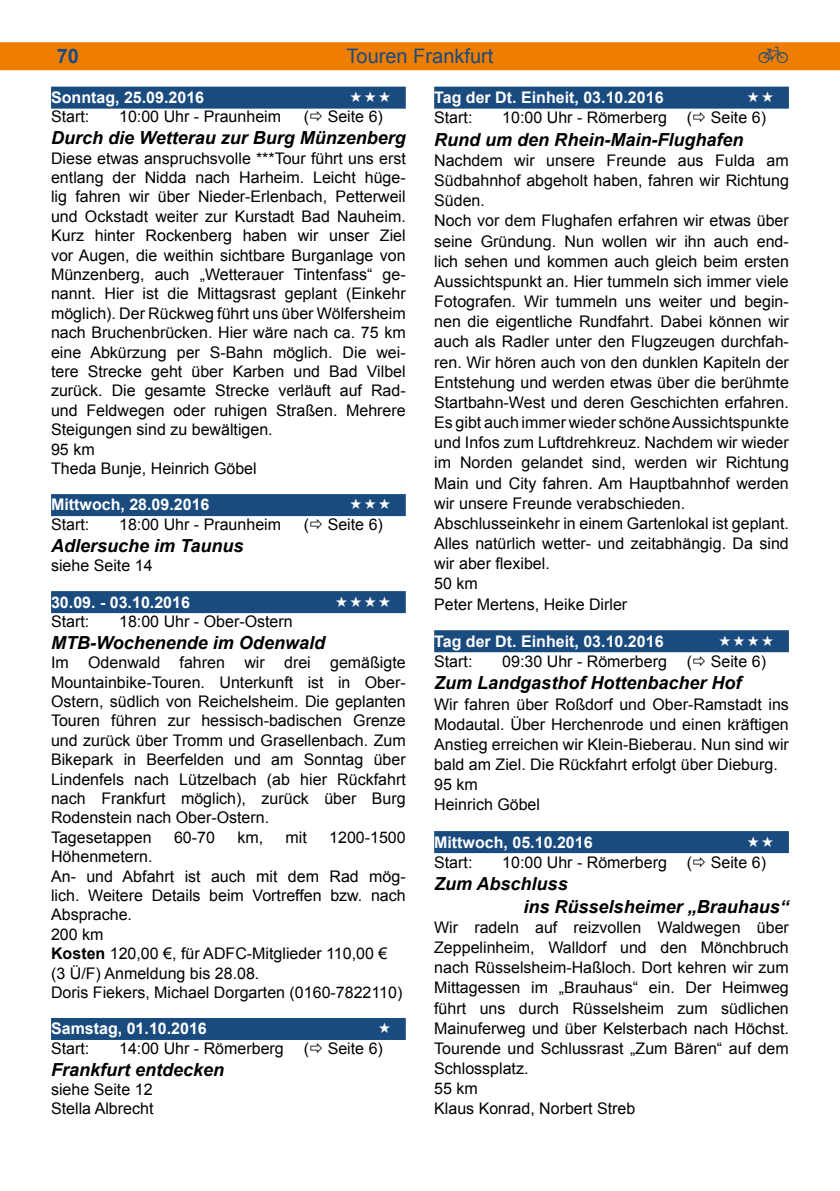
<style>
.page{position:relative;width:840px;height:1191px;background:#fff}
.page>*{position:absolute;margin:0;border:0;box-sizing:border-box;transform-origin:0 0}
.t1{font:20px "Arial";color:#1a4b7e}
.t2{font:700 20px "Arial";color:#1a4b7e}
.t3{font:20px "Raeder 1 a";color:#1a4b7e}
.t4{font:italic 700 18px/22.6px "Arial";color:#000}
.t5{font:16px/20.2px "Arial";color:#000}
.t6{font:700 16px "Arial";color:#fff}
.s1{font-weight:700}
</style>
<div class="page">
<div style="left:0;top:42px;width:839px;height:28px;background:#ef7d00"></div>
<div style="left:51px;top:87px;width:354px;height:22px;background:#1a4b7e"></div>
<div style="left:51px;top:494px;width:354px;height:22px;background:#1a4b7e"></div>
<div style="left:51px;top:591px;width:354px;height:22px;background:#1a4b7e"></div>
<div style="left:51px;top:1018px;width:354px;height:22px;background:#1a4b7e"></div>
<div style="left:434px;top:87px;width:354px;height:22px;background:#1a4b7e"></div>
<div style="left:434px;top:630px;width:354px;height:22px;background:#1a4b7e"></div>
<div style="left:434px;top:831px;width:354px;height:22px;background:#1a4b7e"></div>
<p class="t2" style="left:57px;top:43px;width:24px">70</p>
<p class="t1" style="left:346px;top:43px;width:148px">Touren Frankfurt</p>
<p class="t3" style="left:757px;top:46px;width:32px">Z</p>
<p class="t6" style="left:51px;top:87px;width:154px">Sonntag, 25.09.2016</p>
<p class="t5" style="left:51px;top:107px;width:40px">Start:</p>
<p class="t5" style="left:119px;top:107px;width:163px">10:00 Uhr - Praunheim</p>
<p class="t5" style="left:303px;top:107px;width:81px">( Seite 6)</p>
<p class="t4" style="left:51px;top:127px;width:356px">Durch die Wetterau zur Burg Münzenberg</p>
<p class="t5" style="left:51px;top:148px;width:356px;line-height:19.4px">Diese etwas anspruchsvolle ***Tour führt uns erst entlang der Nidda nach Harheim. Leicht hüge&shy;lig fahren wir über Nieder-Erlenbach, Petterweil und Ockstadt weiter zur Kurstadt Bad Nauheim.<br>Kurz hinter Rockenberg haben wir unser Ziel vor Augen, die weithin sichtbare Burganlage von Münzenberg, auch „Wetterauer Tintenfass“ ge&shy;nannt. Hier ist die Mittagsrast geplant (Einkehr möglich). Der Rückweg führt uns über Wölfersheim nach Bruchenbrücken. Hier wäre nach ca. 75 km eine Abkürzung per S-Bahn möglich. Die wei&shy;tere Strecke geht über Karben und Bad Vilbel zurück. Die gesamte Strecke verläuft auf Rad&shy;und Feldwegen oder ruhigen Straßen. Mehrere Steigungen sind zu bewältigen.<br>95 km<br>Theda Bunje, Heinrich Göbel</p>
<p class="t6" style="left:51px;top:494px;width:160px">Mittwoch, 28.09.2016</p>
<p class="t5" style="left:51px;top:514px;width:40px">Start:</p>
<p class="t5" style="left:119px;top:514px;width:163px">18:00 Uhr - Praunheim</p>
<p class="t5" style="left:303px;top:514px;width:81px">( Seite 6)</p>
<p class="t4" style="left:51px;top:534px;width:194px">Adlersuche im Taunus</p>
<p class="t5" style="left:51px;top:555px;width:103px">siehe Seite 14</p>
<p class="t6" style="left:51px;top:591px;width:140px">30.09. - 03.10.2016</p>
<p class="t5" style="left:51px;top:611px;width:40px">Start:</p>
<p class="t5" style="left:119px;top:611px;width:175px">18:00 Uhr - Ober-Ostern</p>
<p class="t4" style="left:51px;top:631px;width:275px">MTB-Wochenende im Odenwald</p>
<p class="t5" style="left:51px;top:653px;width:356px;line-height:19.4px">Im Odenwald fahren wir drei gemäßigte Mountainbike-Touren. Unterkunft ist in Ober-Ostern, südlich von Reichelsheim. Die geplanten Touren führen zur hessisch-badischen Grenze und zurück über Tromm und Grasellenbach. Zum Bikepark in Beerfelden und am Sonntag über Lindenfels nach Lützelbach (ab hier Rückfahrt nach Frankfurt möglich), zurück über Burg Rodenstein nach Ober-Ostern.<br>Tagesetappen</p>
<p class="t6" style="left:434px;top:87px;width:231px">Tag der Dt. Einheit, 03.10.2016</p>
<p class="t5" style="left:434px;top:108px;width:40px">Start:</p>
<p class="t5" style="left:502px;top:108px;width:265px">10:00 Uhr - Römerberg ( Seite 6)</p>
<p class="t4" style="left:434px;top:129px;width:311px">Rund um den Rhein-Main-Flughafen</p>
<p class="t5" style="left:434px;top:150px;width:356px">Nachdem wir unsere Freunde aus Fulda am Südbahnhof abgeholt haben, fahren wir Richtung Süden.<br>Noch vor dem Flughafen erfahren wir etwas über seine Gründung. Nun wollen wir ihn auch end&shy;lich sehen und kommen auch gleich beim ersten Aussichtspunkt an. Hier tummeln sich immer viele Fotografen. Wir tummeln uns weiter und begin&shy;nen die eigentliche Rundfahrt. Dabei können wir auch als Radler unter den Flugzeugen durchfah&shy;ren. Wir hören auch von den dunklen Kapiteln der Entstehung und werden etwas über die berühmte Startbahn-West und deren Geschichten erfahren.<br>Es gibt auch immer wieder schöne Aussichtspunkte und Infos zum Luftdrehkreuz. Nachdem wir wieder im Norden gelandet sind, werden wir Richtung Main und City fahren. Am Hauptbahnhof werden wir unsere Freunde verabschieden.<br>Abschlusseinkehr in einem Gartenlokal ist geplant.<br>Alles natürlich wetter- und zeitabhängig. Da sind wir aber flexibel.<br>50 km<br>Peter Mertens, Heike Dirler</p>
<p class="t6" style="left:434px;top:630px;width:231px">Tag der Dt. Einheit, 03.10.2016</p>
<p class="t5" style="left:434px;top:651px;width:40px">Start:</p>
<p class="t5" style="left:502px;top:651px;width:265px">09:30 Uhr - Römerberg ( Seite 6)</p>
<p class="t4" style="left:434px;top:672px;width:309px">Zum Landgasthof Hottenbacher Hof</p>
<p class="t5" style="left:434px;top:694px;width:356px">Wir fahren über Roßdorf und Ober-Ramstadt ins Modautal. Über Herchenrode und einen kräftigen Anstieg erreichen wir Klein-Bieberau. Nun sind wir bald am Ziel. Die Rückfahrt erfolgt über Dieburg.<br>95 km<br>Heinrich Göbel</p>
<p class="t6" style="left:434px;top:831px;width:160px">Mittwoch, 05.10.2016</p>
<p class="t5" style="left:434px;top:852px;width:40px">Start:</p>
<p class="t5" style="left:502px;top:852px;width:265px">10:00 Uhr - Römerberg ( Seite 6)</p>
<p class="t4" style="left:523px;top:873px;width:267px;text-indent:-89px">Zum Abschluss<br>ins Rüsselsheimer „Brauhaus“</p>
<p class="t5" style="left:434px;top:917px;width:356px">Wir radeln auf reizvollen Waldwegen über Zeppelinheim, Walldorf und den Mönchbruch nach Rüsselsheim-Haßloch. Dort kehren wir zum Mittagessen im „Brauhaus“ ein. Der Heimweg führt uns durch Rüsselsheim zum südlichen Mainuferweg und über Kelsterbach nach Höchst.<br>Tourende und Schlussrast „Zum Bären“ auf dem Schlossplatz.<br>55 km<br>Klaus Konrad, Norbert Streb</p>
<p class="t5" style="left:174px;top:827px;width:42px">60-70</p>
<p class="t5" style="left:237px;top:827px;width:27px">km,</p>
<p class="t5" style="left:285px;top:827px;width:23px">mit</p>
<p class="t5" style="left:329px;top:827px;width:78px">1200-1500</p>
<p class="t5" style="left:51px;top:847px;width:356px;line-height:19.4px">Höhenmetern.<br>An- und Abfahrt ist auch mit dem Rad mög&shy;lich. Weitere Details beim Vortreffen bzw. nach<br>Absprache.<br>200 km<br><span class="s1">Kosten</span> 120,00 €, für ADFC-Mitglieder 110,00 €<br>(3 Ü/F) Anmeldung bis 28.08.<br>Doris Fiekers, Michael Dorgarten (0160-7822110)</p>
<p class="t6" style="left:51px;top:1018px;width:157px">Samstag, 01.10.2016</p>
<p class="t5" style="left:51px;top:1038px;width:40px">Start:</p>
<p class="t5" style="left:119px;top:1038px;width:265px">14:00 Uhr - Römerberg ( Seite 6)</p>
<p class="t4" style="left:51px;top:1058px;width:175px">Frankfurt entdecken</p>
<p class="t5" style="left:51px;top:1079px;width:104px;line-height:19.4px">siehe Seite 12<br>Stella Albrecht</p>
</div>
